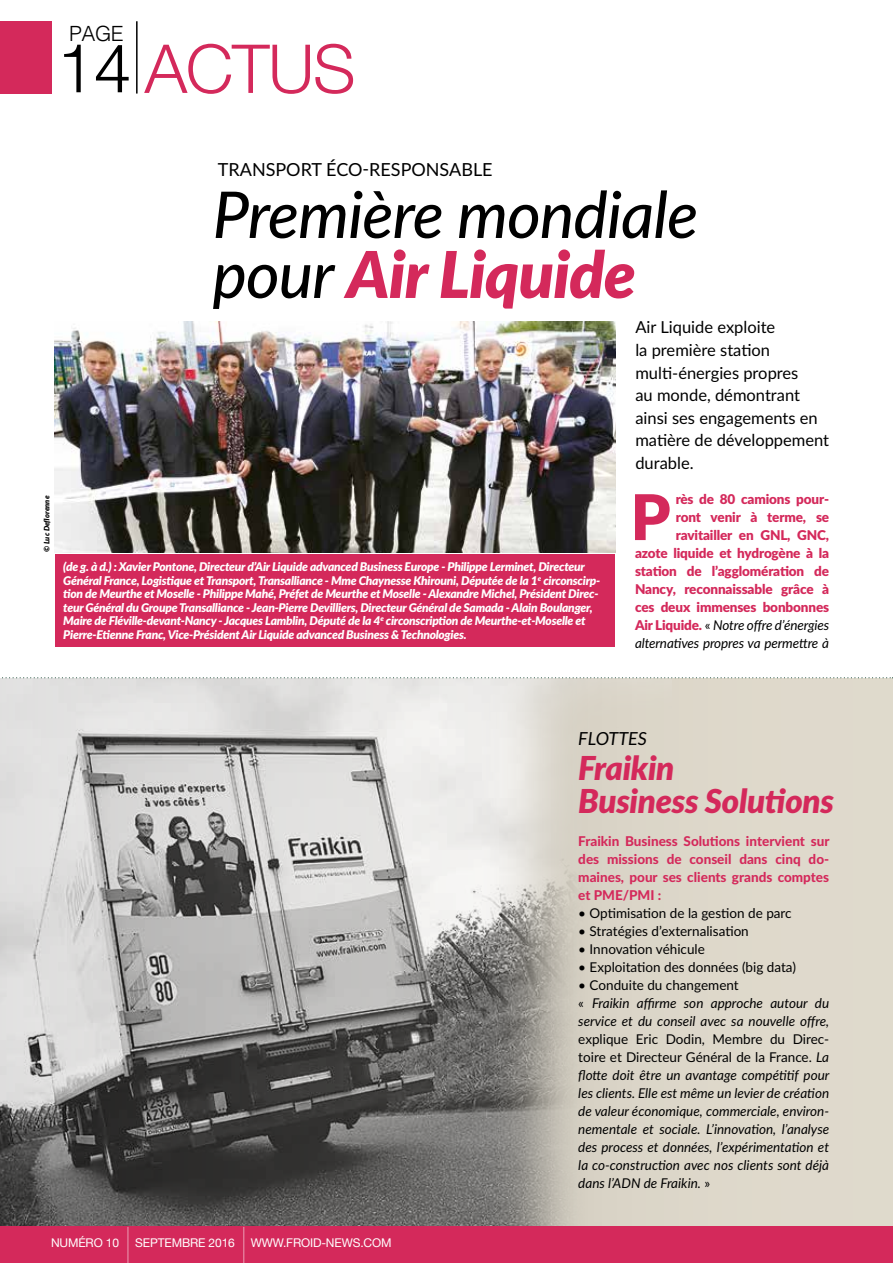
<style>
.page{position:relative;width:893px;height:1263px;background:#fff}
.page>*{position:absolute;margin:0;border:0;box-sizing:border-box;transform-origin:0 0}
.t1{font:300 67.5px "Helvetica Neue";letter-spacing:-.02em;color:#d4295b}
.t2{font:italic 500 64.5px/60px "Lato";letter-spacing:-.01em;color:#000}
.t3{font:900 62.85px "Lato";color:#d4295b}
.t4{font:italic 900 33px/33px "Lato";letter-spacing:-.01em;color:#d4295b}
.t5{font:300 21px "Helvetica";color:#000}
.t6{font:18px "Lato";color:#000}
.t7{font:italic 18px "Lato";color:#000}
.t8{font:16.5px/22.5px "Lato";color:#000}
.t9{font:italic 13.5px/18px "Lato";color:#000}
.t10{font:900 13.5px/18px "Lato";letter-spacing:-.01em;color:#d4295b;text-align:right}
.t11{font:800 13.5px/18px "Lato";color:#d4295b;text-align:justify}
.t12{font:13.5px "Lato";color:#000}
.t13{font:italic 900 12px/13.5px "Lato";letter-spacing:-.02em;color:#fff}
.t14{font:12px "Helvetica Neue";letter-spacing:-.01em;color:#fff}
.t15{font:italic 900 7.5px "Lato";color:#000}
.s1{font-family:"Helvetica";color:#000}
.s2{font-weight:900;color:#d4295b}
.s3{font-weight:400;color:#000}
.s4{font-weight:400;font-style:italic;color:#000}
.s5{font-style:normal}
</style>
<div class="page">
<div style="left:0;top:678px;width:893px;height:585px;background:#dfd9cb"></div>
<img style="left:0;top:678px;width:672px;height:549px">
<div style="left:0;top:21px;width:51px;height:73px;background:#d4295b"></div>
<hr style="left:136px;top:21px;width:2px;height:73px;background:#000">
<svg style="left:2px;top:677px;width:891px;height:1px"></svg>
<div style="left:0;top:1227px;width:893px;height:36px;background:#d4295b"></div>
<hr style="left:128px;top:1227px;width:1px;height:36px;background:#fff">
<hr style="left:243px;top:1227px;width:1px;height:36px;background:#fff">
<img style="left:54px;top:321px;width:561px;height:232px">
<div style="left:55px;top:554px;width:560px;height:93px;background:#d4295b"></div>
<h3 class="t5" style="left:69px;top:15px;width:56px">PAGE</h3>
<h1 class="t1" style="left:56px;top:14px;width:301px"><span class="s1">14</span> ACTUS</h1>
<h3 class="t6" style="left:218px;top:157px;width:276px">TRANSPORT ÉCO-RESPONSABLE</h3>
<h2 class="t2" style="left:213px;top:182px;width:487px">Première mondiale pour <span class="s2">Air Liquide</span></h2>
<p class="t15" style="left:41px;top:552px;width:57px;rotate:-90deg">© Luc Deflorenne</p>
<p class="t13" style="left:63px;top:560px;width:538px">(de g. à d.) : Xavier Pontone, Directeur d’Air Liquide advanced Business Europe - Philippe Lerminet, Directeur Général France, Logistique et Transport, Transalliance - Mme Chaynesse Khirouni, Députée de la 1<sup>e</sup> circonscirp&shy;tion de Meurthe et Moselle - Philippe Mahé, Préfet de Meurthe et Moselle - Alexandre Michel, Président Direc&shy;teur Général du Groupe Transalliance - Jean-Pierre Devilliers, Directeur Général de Samada - Alain Boulanger, Maire de Fléville-devant-Nancy - Jacques Lamblin, Député de la 4<sup>e</sup> circonscription de Meurthe-et-Moselle et Pierre-Etienne Franc, Vice-Président Air Liquide advanced Business &amp; Technologies.</p>
<h3 class="t8" style="left:635px;top:316px;width:195px">Air Liquide exploite<br>la première station multi-énergies propres<br>au monde, démontrant ainsi ses engagements en matière de développement durable.</h3>
<h3 class="t3" style="left:631px;top:470px;width:42px">P</h3>
<p class="t10" style="left:635px;top:489px;width:196px">rès de 80 camions pour-<br>ront venir à terme, se ravitailler en GNL, GNC,<br>azote liquide et hydrogène à la station de l’agglomération de<br>Nancy, reconnaissable grâce à ces deux immenses bonbonnes<br>Air Liquide. <span class="s3">«</span> <span class="s4">Notre offre d’énergies alternatives propres va permettre à</span></p>
<h3 class="t7" style="left:578px;top:725px;width:70px">FLOTTES</h3>
<h3 class="t4" style="left:578px;top:750px;width:257px">Fraikin<br>Business Solutions</h3>
<p class="t11" style="left:578px;top:831px;width:253px">Fraikin Business Solutions intervient sur des missions de conseil dans cinq do&shy;maines, pour ses clients grands comptes et PME/PMI :</p>
<p class="t12" style="left:578px;top:903px;width:215px">• Optimisation de la gestion de parc</p>
<p class="t12" style="left:578px;top:921px;width:172px">• Stratégies d’externalisation</p>
<p class="t12" style="left:578px;top:939px;width:128px">• Innovation véhicule</p>
<p class="t12" style="left:578px;top:957px;width:219px">• Exploitation des données (big data)</p>
<p class="t9" style="left:578px;top:976px;width:252px"><span class="s5">• Conduite du changement<br>«</span> Fraikin affirme son approche autour du service et du conseil avec sa nouvelle offre,</p>
<p class="t9" style="left:578px;top:1029px;width:253px;text-align:justify"><span class="s5">explique Eric Dodin, Membre du Direc&shy;toire et Directeur Général de la France.</span> La flotte doit être un avantage compétitif pour les clients. Elle est même un levier de création de valeur économique, commerciale, environ&shy;nementale et sociale. L’innovation, l’analyse des process et données, l’expérimentation et la co-construction avec nos clients sont déjà dans l’ADN de Fraikin. <span class="s5">»</span></p>
<p class="t14" style="left:51px;top:1234px;width:70px">NUMÉRO 10</p>
<p class="t14" style="left:135px;top:1234px;width:101px">SEPTEMBRE 2016</p>
<p class="t14" style="left:251px;top:1234px;width:142px">WWW.FROID-NEWS.COM</p>
</div>
